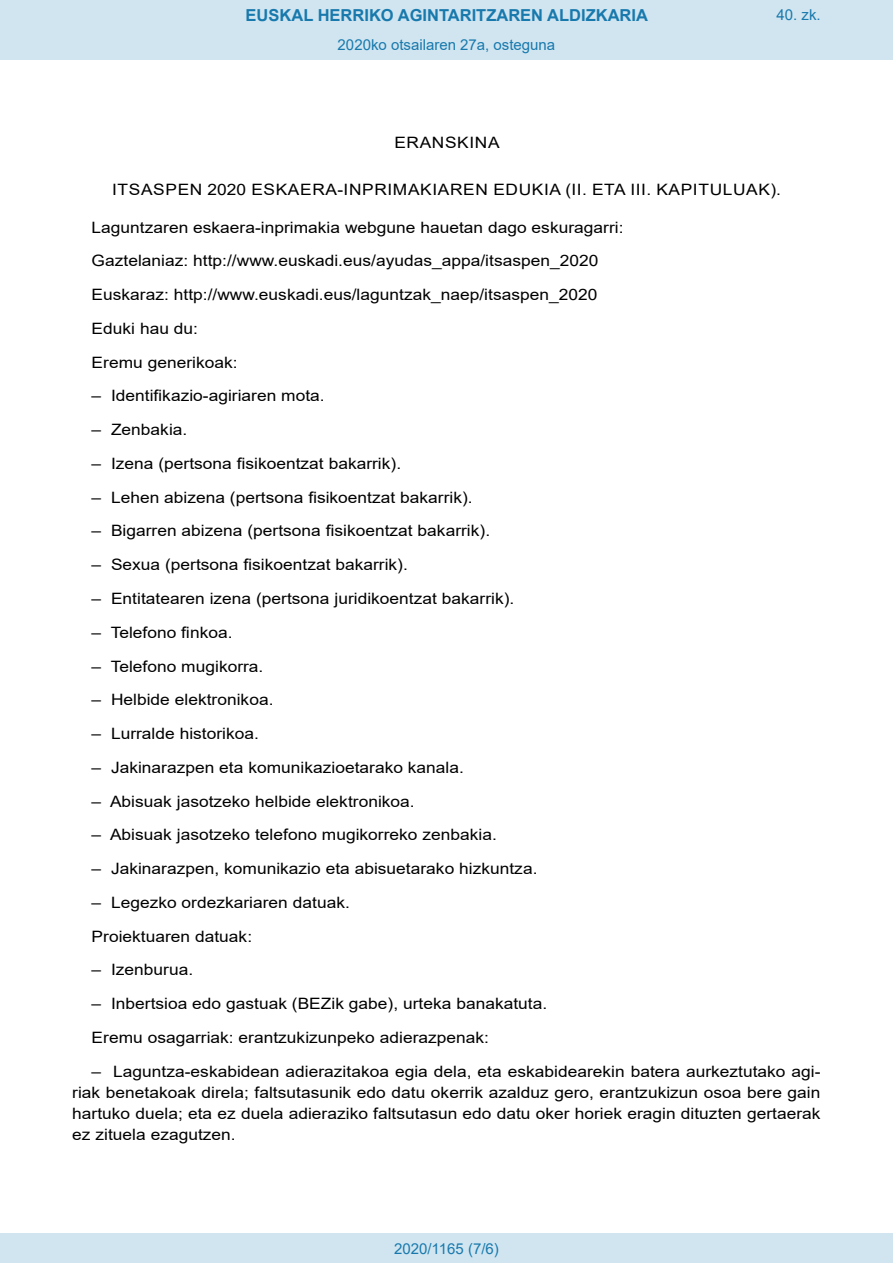
<style>
.page{position:relative;width:893px;height:1263px;background:#fff}
.page>*{position:absolute;margin:0;border:0;box-sizing:border-box;transform-origin:0 0}
.t1{font:700 16.5px "Arial";color:#1879ad}
.BOPVDetalle{font:15.6px/21px "Arial";color:#000;text-align:justify;scale:1.11 1}
.BOPVClave{font:15.6px "Arial";letter-spacing:.035em;color:#000;scale:1.11 1}
.Paginacion_Centro{font:15px "Arial";color:#1879ad}
</style>
<div class="page">
<div style="left:0;top:0;width:893px;height:60px;background:#d0e5f0"></div>
<div style="left:0;top:1233px;width:893px;height:30px;background:#d0e5f0"></div>
<p class="t1" style="left:246px;top:3px;width:404px">EUSKAL HERRIKO AGINTARITZAREN ALDIZKARIA</p>
<p class="Paginacion_Centro" style="left:338px;top:35px;width:219px">2020ko otsailaren 27a, osteguna</p>
<p class="Paginacion_Centro" style="left:776px;top:5px;width:46px">40. zk.</p>
<p class="BOPVClave" style="left:394px;top:132px;width:96px">ERANSKINA</p>
<p class="BOPVClave" style="left:112px;top:178px;width:604px">ITSASPEN 2020 ESKAERA-INPRIMAKIAREN EDUKIA (II. ETA III. KAPITULUAK).</p>
<p class="BOPVDetalle" style="left:92px;top:217px;width:481px">Laguntzaren eskaera-inprimakia webgune hauetan dago eskuragarri:</p>
<p class="BOPVDetalle" style="left:92px;top:250px;width:458px">Gaztelaniaz: http://www.euskadi.eus/ayudas_appa/itsaspen_2020</p>
<p class="BOPVDetalle" style="left:92px;top:284px;width:457px">Euskaraz: http://www.euskadi.eus/laguntzak_naep/itsaspen_2020</p>
<p class="BOPVDetalle" style="left:92px;top:318px;width:97px">Eduki hau du:</p>
<p class="BOPVDetalle" style="left:92px;top:352px;width:133px">Eremu generikoak:</p>
<p class="BOPVDetalle" style="left:92px;top:385px;width:211px">– Identifikazio-agiriaren mota.</p>
<p class="BOPVDetalle" style="left:92px;top:419px;width:88px">– Zenbakia.</p>
<p class="BOPVDetalle" style="left:92px;top:453px;width:280px">– Izena (pertsona fisikoentzat bakarrik).</p>
<p class="BOPVDetalle" style="left:92px;top:487px;width:345px">– Lehen abizena (pertsona fisikoentzat bakarrik).</p>
<p class="BOPVDetalle" style="left:92px;top:520px;width:360px">– Bigarren abizena (pertsona fisikoentzat bakarrik).</p>
<p class="BOPVDetalle" style="left:92px;top:554px;width:286px">– Sexua (pertsona fisikoentzat bakarrik).</p>
<p class="BOPVDetalle" style="left:92px;top:588px;width:382px">– Entitatearen izena (pertsona juridikoentzat bakarrik).</p>
<p class="BOPVDetalle" style="left:92px;top:622px;width:128px">– Telefono finkoa.</p>
<p class="BOPVDetalle" style="left:92px;top:655px;width:156px">– Telefono mugikorra.</p>
<p class="BOPVDetalle" style="left:92px;top:689px;width:165px">– Helbide elektronikoa.</p>
<p class="BOPVDetalle" style="left:92px;top:723px;width:152px">– Lurralde historikoa.</p>
<p class="BOPVDetalle" style="left:92px;top:757px;width:337px">– Jakinarazpen eta komunikazioetarako kanala.</p>
<p class="BOPVDetalle" style="left:92px;top:790px;width:293px">– Abisuak jasotzeko helbide elektronikoa.</p>
<p class="BOPVDetalle" style="left:92px;top:824px;width:367px">– Abisuak jasotzeko telefono mugikorreko zenbakia.</p>
<p class="BOPVDetalle" style="left:92px;top:858px;width:403px">– Jakinarazpen, komunikazio eta abisuetarako hizkuntza.</p>
<p class="BOPVDetalle" style="left:92px;top:892px;width:234px">– Legezko ordezkariaren datuak.</p>
<p class="BOPVDetalle" style="left:92px;top:925px;width:146px">Proiektuaren datuak:</p>
<p class="BOPVDetalle" style="left:92px;top:959px;width:93px">– Izenburua.</p>
<p class="BOPVDetalle" style="left:92px;top:993px;width:412px">– Inbertsioa edo gastuak (BEZik gabe), urteka banakatuta.</p>
<p class="BOPVDetalle" style="left:92px;top:1027px;width:360px">Eremu osagarriak: erantzukizunpeko adierazpenak:</p>
<p class="BOPVDetalle" style="left:72px;top:1060px;width:676px;text-indent:19px">– Laguntza-eskabidean adierazitakoa egia dela, eta eskabidearekin batera aurkeztutako agi&shy;riak benetakoak direla; faltsutasunik edo datu okerrik azalduz gero, erantzukizun osoa bere gain hartuko duela; eta ez duela adieraziko faltsutasun edo datu oker horiek eragin dituzten gertaerak ez zituela ezagutzen.</p>
<p class="Paginacion_Centro" style="left:394px;top:1238px;width:106px">2020/1165 (7/6)</p>
</div>
